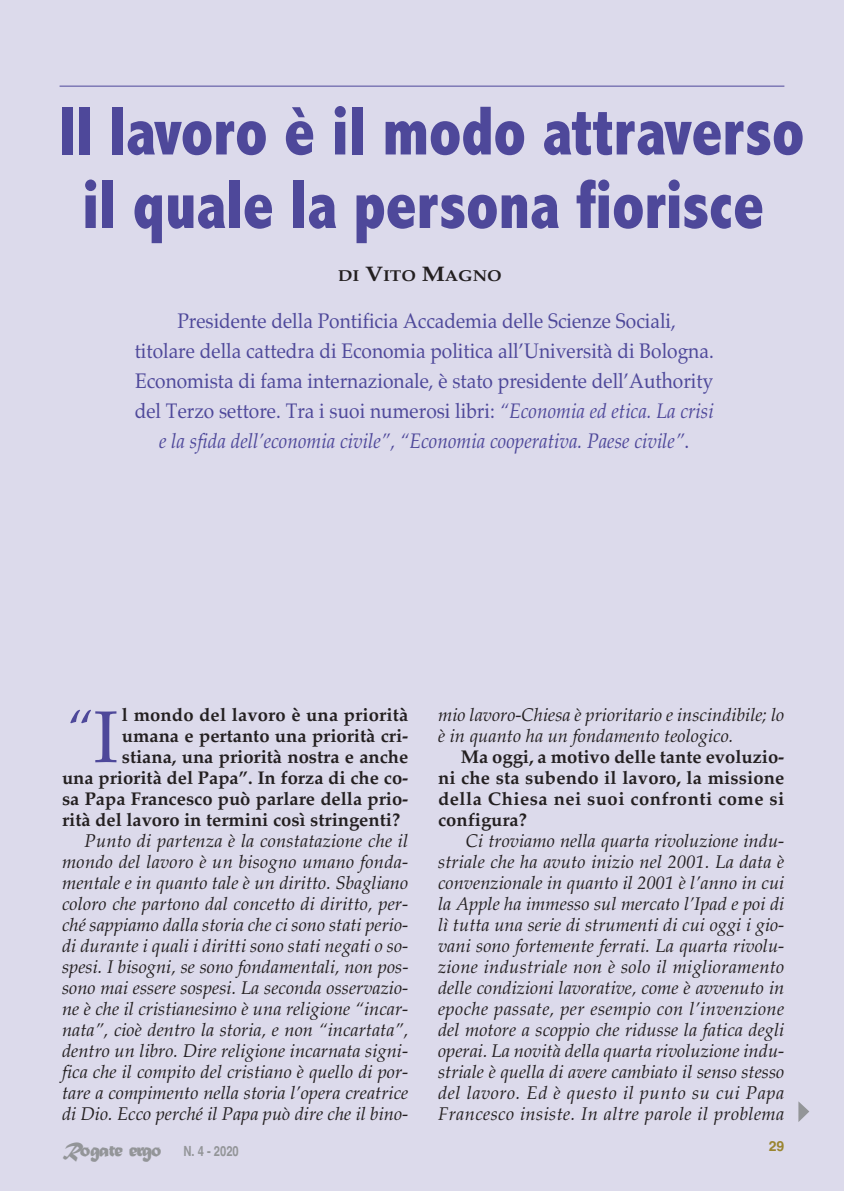
<style>
.page{position:relative;width:844px;height:1191px;background:#fff}
.page>*{position:absolute;margin:0;border:0;box-sizing:border-box;transform-origin:0 0}
.t1{font:800 condensed 70px/73.5px "Abadi";letter-spacing:-.005em;color:#4e489a;text-align:center;scale:.95 1}
.t2{font:52.5px "Palatino";color:#4e489a}
.t3{font:21px/29.9px "Palatino";color:#4e489a;text-align:center;scale:.91 1}
.t4{font:21px "Matura MT Script Capitals";letter-spacing:-.07em;color:#939598}
.t5{font:italic 18.38px/21px "Palatino";color:#231f20;text-align:justify}
.t6{font:700 18.38px/21px "Palatino";color:#231f20;text-align:justify}
.t7{font:700 15.75px "Palatino";color:#231f20;scale:1.1 1}
.t8{font:700 14px "Helvetica";color:#9a8530}
.s1{font-size:21px}
.s2{font-style:italic}
.s3{font-size:73.5px}
.s4{font-family:"Helvetica";font-weight:700;font-size:14px}
</style>
<div class="page">
<div style="left:0;top:0;width:843px;height:1191px;background:#dcdaeb"></div>
<hr style="left:60px;top:86px;width:724px;height:1px;background:#4e489a">
<svg style="left:798px;top:1101px;width:11px;height:21px"></svg>
<h1 class="t1" style="left:58px;top:94px;width:786px">Il lavoro è il modo attraverso il quale la persona fiorisce</h1>
<p class="t7" style="left:338px;top:269px;width:150px">DI <span class="s1">V</span>ITO <span class="s1">M</span>AGNO</p>
<p class="t3" style="left:135px;top:308px;width:637px">Presidente della Pontificia Accademia delle Scienze Sociali,<br>titolare della cattedra di Economia politica all’Università di Bologna.<br>Economista di fama internazionale, è stato presidente dell’Authority del Terzo settore. Tra i suoi numerosi libri: <span class="s2">“Economia ed etica. La crisi e la sfida dell’economia civile”, “Economia cooperativa. Paese civile”</span>.</p>
<p class="t6" style="left:122px;top:706px;width:288px">l mondo del lavoro è una priorità</p>
<p class="t6" style="left:122px;top:727px;width:288px">umana e pertanto una priorità cri-</p>
<p class="t6" style="left:122px;top:748px;width:288px">stiana, una priorità nostra e anche</p>
<p class="t6" style="left:62px;top:769px;width:347px">una priorità del Papa”. In forza di che co-</p>
<p class="t6" style="left:62px;top:790px;width:347px">sa Papa Francesco può parlare della prio-</p>
<p class="t6" style="left:62px;top:811px;width:339px">rità del lavoro in termini così stringenti?</p>
<p class="t5" style="left:62px;top:832px;width:348px;text-indent:23px">Punto di partenza è la constatazione che il mondo del lavoro è un bisogno umano fonda&shy;mentale e in quanto tale è un diritto. Sbagliano coloro che partono dal concetto di diritto, per&shy;ché sappiamo dalla storia che ci sono stati perio&shy;di durante i quali i diritti sono stati negati o so&shy;spesi. I bisogni, se sono fondamentali, non pos&shy;sono mai essere sospesi. La seconda osservazio&shy;ne è che il cristianesimo è una religione “incar&shy;nata”, cioè dentro la storia, e non “incartata”, dentro un libro. Dire religione incarnata signi&shy;fica che il compito del cristiano è quello di por&shy;tare a compimento nella storia l’opera creatrice di Dio. Ecco perché il Papa può dire che il bino-</p>
<h2 class="t2" style="left:67px;top:708px;width:53px">“<span class="s3">I</span></h2>
<p class="t5" style="left:438px;top:706px;width:348px">mio lavoro-Chiesa è prioritario e inscindibile; lo è in quanto ha un fondamento teologico.</p>
<p class="t6" style="left:438px;top:748px;width:348px;text-indent:23px">Ma oggi, a motivo delle tante evoluzio&shy;ni che sta subendo il lavoro, la missione della Chiesa nei suoi confronti come si configura?</p>
<p class="t5" style="left:438px;top:832px;width:348px;text-indent:28px">Ci troviamo nella quarta rivoluzione indu&shy;striale che ha avuto inizio nel 2001. La data è convenzionale in quanto il 2001 è l’anno in cui la Apple ha immesso sul mercato l’Ipad e poi di lì tutta una serie di strumenti di cui oggi i gio&shy;vani sono fortemente ferrati. La quarta rivolu&shy;zione industriale non è solo il miglioramento delle condizioni lavorative, come è avvenuto in epoche passate, per esempio con l’invenzione del motore a scoppio che ridusse la fatica degli operai. La novità della quarta rivoluzione indu&shy;striale è quella di avere cambiato il senso stesso del lavoro. Ed è questo il punto su cui Papa Francesco insiste. In altre parole il problema</p>
<p class="t4" style="left:63px;top:1136px;width:178px">Rogate ergo <span class="s4">N. 4 - 2020</span></p>
<p class="t8" style="left:768px;top:1140px;width:17px">29</p>
</div>
